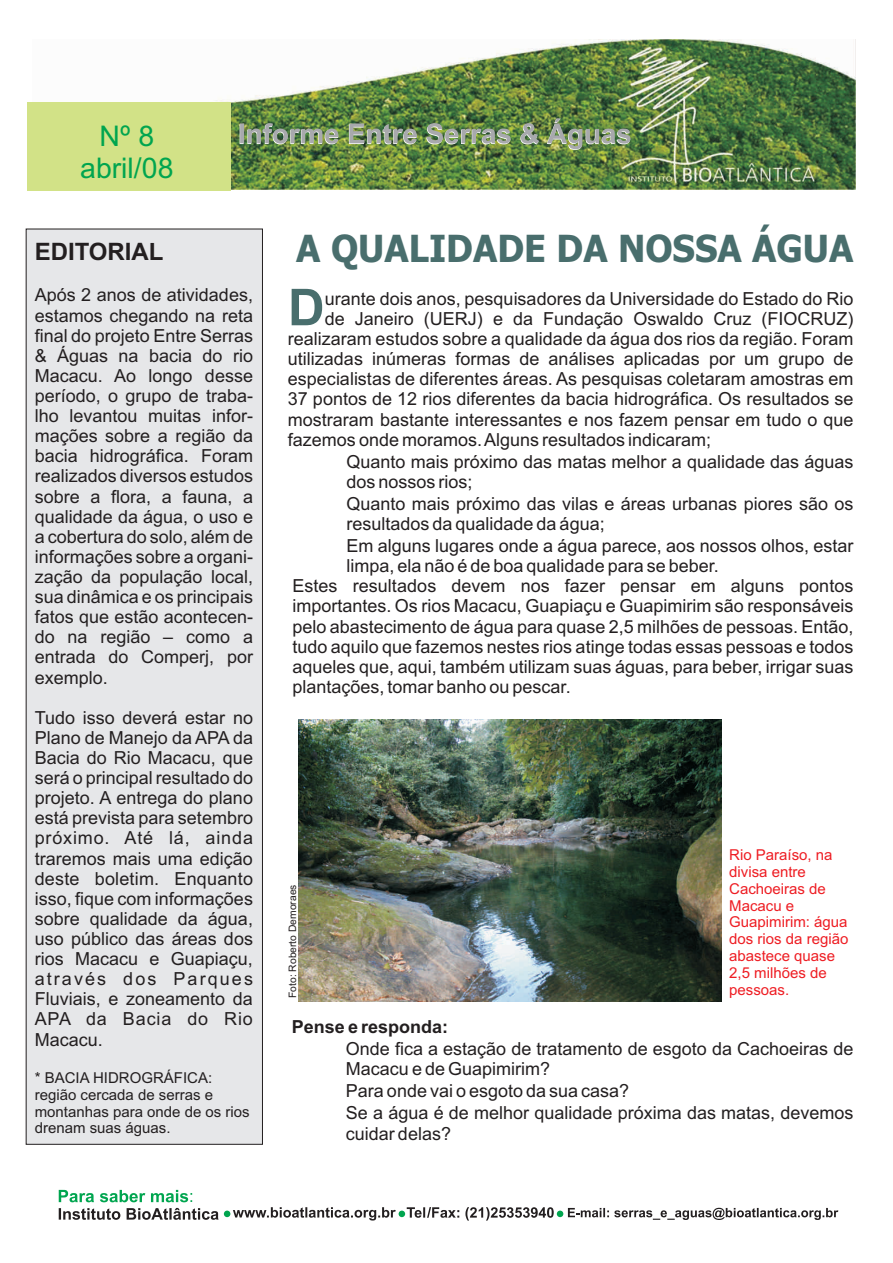
<style>
.page{position:relative;width:893px;height:1263px;background:#fff}
.page>*{position:absolute;margin:0;border:0;box-sizing:border-box;transform-origin:0 0}
.t1{font:700 50.85px "Arial";color:#496e6d}
.t2{font:700 37.5px "Tahoma";color:#496e6d;scale:.95 1}
.t3{font:28.5px/31.8px "Arial";color:#00a54f;text-align:center}
.t4{font:700 24px "Arial";color:#231f20}
.t5{font:18px/20.1px "Arial";color:#231f20}
.t6{font:700 18px "Arial";color:#231f20}
.t7{font:15px/16.8px "Arial";color:#ee1d23}
.t8{font:15px/16.8px "Arial";color:#231f20}
.t9{font:10.35px "Arial";color:#231f20}
</style>
<div class="page">
<div style="left:26px;top:229px;width:237px;height:915px;background:#e6e7e9"></div>
<img style="left:216px;top:39px;width:640px;height:150px">
<div style="left:27px;top:102px;width:203px;height:89px;background:#d2e287"></div>
<img style="left:240px;top:118px;width:390px;height:32px">
<svg style="left:59px;top:1190px;width:779px;height:30px"></svg>
<img style="left:298px;top:719px;width:423px;height:282px">
<h3 class="t3" style="left:80px;top:123px;width:95px">Nº 8 abril/08</h3>
<h3 class="t4" style="left:35px;top:242px;width:130px">EDITORIAL</h3>
<p class="t5" style="left:35px;top:287px;width:220px;text-align:justify">Após 2 anos de atividades, estamos chegando na reta final do projeto Entre Serras &amp; Águas na bacia do rio Macacu. Ao longo desse período, o grupo de traba&shy;lho levantou muitas infor&shy;mações sobre a região da bacia hidrográfica. Foram realizados diversos estudos sobre a flora, a fauna, a qualidade da água, o uso e a cobertura do solo, além de informações sobre a organi&shy;zação da população local, sua dinâmica e os principais fatos que estão acontecen&shy;do na região – como a entrada do Comperj, por exemplo.</p>
<p class="t5" style="left:35px;top:709px;width:220px;text-align:justify">Tudo isso deverá estar no Plano de Manejo da APA da Bacia do Rio Macacu, que será o principal resultado do projeto. A entrega do plano está prevista para setembro próximo. Até lá, ainda traremos mais uma edição deste boletim. Enquanto isso, fique com informações sobre qualidade da água, uso público das áreas dos rios Macacu e Guapiaçu, através dos Parques Fluviais, e zoneamento da APA da Bacia do Rio Macacu.</p>
<p class="t8" style="left:35px;top:1071px;width:217px">* BACIA HIDROGRÁFICA: região cercada de serras e montanhas para onde de os rios drenam suas águas.</p>
<h2 class="t2" style="left:296px;top:233px;width:588px">A QUALIDADE DA NOSSA ÁGUA</h2>
<h1 class="t1" style="left:288px;top:288px;width:38px">D</h1>
<p class="t5" style="left:325px;top:290px;width:530px">urante dois anos, pesquisadores da Universidade do Estado do Rio</p>
<p class="t5" style="left:325px;top:310px;width:530px">de Janeiro (UERJ) e da Fundação Oswaldo Cruz (FIOCRUZ)</p>
<p class="t5" style="left:288px;top:330px;width:567px">realizaram estudos sobre a qualidade da água dos rios da região. Foram</p>
<p class="t5" style="left:288px;top:351px;width:567px">utilizadas inúmeras formas de análises aplicadas por um grupo de</p>
<p class="t5" style="left:288px;top:371px;width:567px">especialistas de diferentes áreas. As pesquisas coletaram amostras em</p>
<p class="t5" style="left:288px;top:391px;width:567px">37 pontos de 12 rios diferentes da bacia hidrográfica. Os resultados se</p>
<p class="t5" style="left:288px;top:411px;width:567px">mostraram bastante interessantes e nos fazem pensar em tudo o que</p>
<p class="t5" style="left:288px;top:431px;width:425px">fazemos onde moramos. Alguns resultados indicaram;</p>
<p class="t5" style="left:346px;top:453px;width:509px">Quanto mais próximo das matas melhor a qualidade das águas dos nossos rios;</p>
<p class="t5" style="left:346px;top:495px;width:509px">Quanto mais próximo das vilas e áreas urbanas piores são os resultados da qualidade da água;</p>
<p class="t5" style="left:346px;top:537px;width:509px">Em alguns lugares onde a água parece, aos nossos olhos, estar</p>
<p class="t5" style="left:346px;top:557px;width:374px">limpa, ela não é de boa qualidade para se beber.</p>
<p class="t5" style="left:292px;top:578px;width:562px">Estes resultados devem nos fazer pensar em alguns pontos</p>
<p class="t5" style="left:292px;top:598px;width:563px">importantes. Os rios Macacu, Guapiaçu e Guapimirim são responsáveis</p>
<p class="t5" style="left:292px;top:618px;width:563px">pelo abastecimento de água para quase 2,5 milhões de pessoas. Então,</p>
<p class="t5" style="left:292px;top:638px;width:563px">tudo aquilo que fazemos nestes rios atinge todas essas pessoas e todos</p>
<p class="t5" style="left:292px;top:658px;width:563px">aqueles que, aqui, também utilizam suas águas, para beber, irrigar suas</p>
<p class="t5" style="left:292px;top:678px;width:280px">plantações, tomar banho ou pescar.</p>
<p class="t9" style="left:289px;top:998px;width:115px;rotate:-90deg">Foto: Roberto Demoraes</p>
<p class="t7" style="left:729px;top:848px;width:121px">Rio Paraíso, na divisa entre<br>Cachoeiras de<br>Macacu e<br>Guapimirim: água dos rios da região abastece quase<br>2,5 milhões de pessoas.</p>
<p class="t6" style="left:292px;top:1020px;width:158px">Pense e responda:</p>
<p class="t5" style="left:346px;top:1040px;width:509px">Onde fica a estação de tratamento de esgoto da Cachoeiras de<br>Macacu e de Guapimirim?</p>
<p class="t5" style="left:346px;top:1082px;width:509px;line-height:22px">Para onde vai o esgoto da sua casa?<br>Se a água é de melhor qualidade próxima das matas, devemos</p>
<p class="t5" style="left:346px;top:1125px;width:107px">cuidar delas?</p>
</div>
